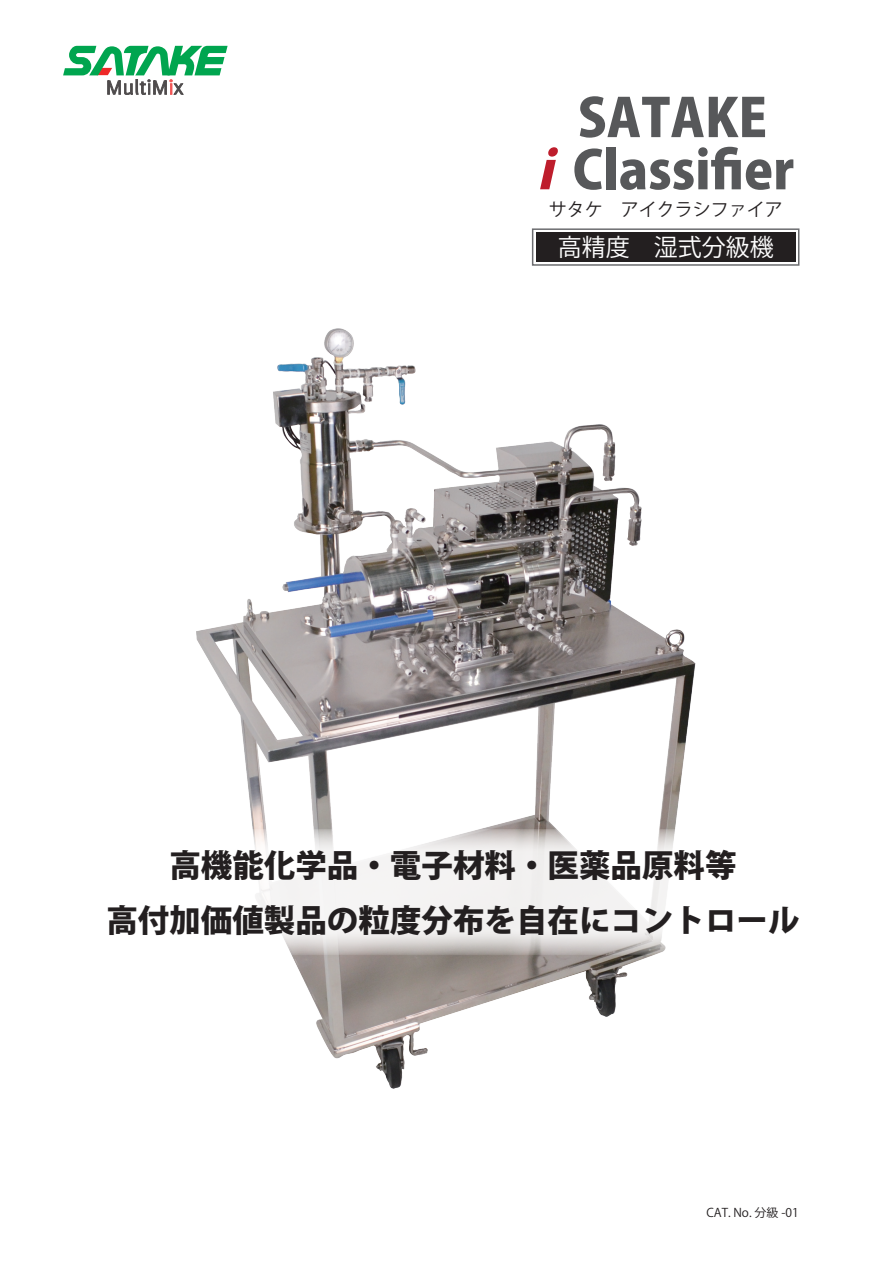
<style>
.page{position:relative;width:893px;height:1263px;background:#fff}
.page>*{position:absolute;margin:0;border:0;box-sizing:border-box;transform-origin:0 0}
.t1{font:800 52.2px/52.2px "Koz Go Pro";color:#57585a;text-align:center}
.t2{font:800 31.5px/55.2px "Koz Go Pro";color:#231f20;text-align:center}
.t3{font:24px "Koz Go Pro";color:#fff}
.t4{font:18px "Koz Go Pro";color:#231f20}
.t5{font:12px "Koz Go Pro";color:#231f20}
.s1{font-style:italic;color:#be1d2c}
</style>
<div class="page">
<svg style="left:63px;top:46px;width:165px;height:49px"></svg>
<img style="left:197px;top:329px;width:498px;height:760px">
<div style="left:536px;top:232px;width:260px;height:30px;background:#231f20"></div>
<div style="left:532px;top:228px;width:267px;height:38px;border:2px solid #6c6d70"></div>
<svg style="left:63px;top:829px;width:766px;height:126px"></svg>
<h1 class="t1" style="left:537px;top:95px;width:259px">SATAKE <span class="s1">i</span>Classifier</h1>
<p class="t4" style="left:549px;top:198px;width:235px">サタケ　アイクラシファイア</p>
<p class="t3" style="left:558px;top:231px;width:217px">高精度　湿式分級機</p>
<p class="t2" style="left:106px;top:840px;width:695px">高機能化学品・電子材料・医薬品原料等<br>高付加価値製品の粒度分布を自在にコントロール</p>
<p class="t5" style="left:706px;top:1204px;width:94px">CAT. No. 分級 -01</p>
</div>
